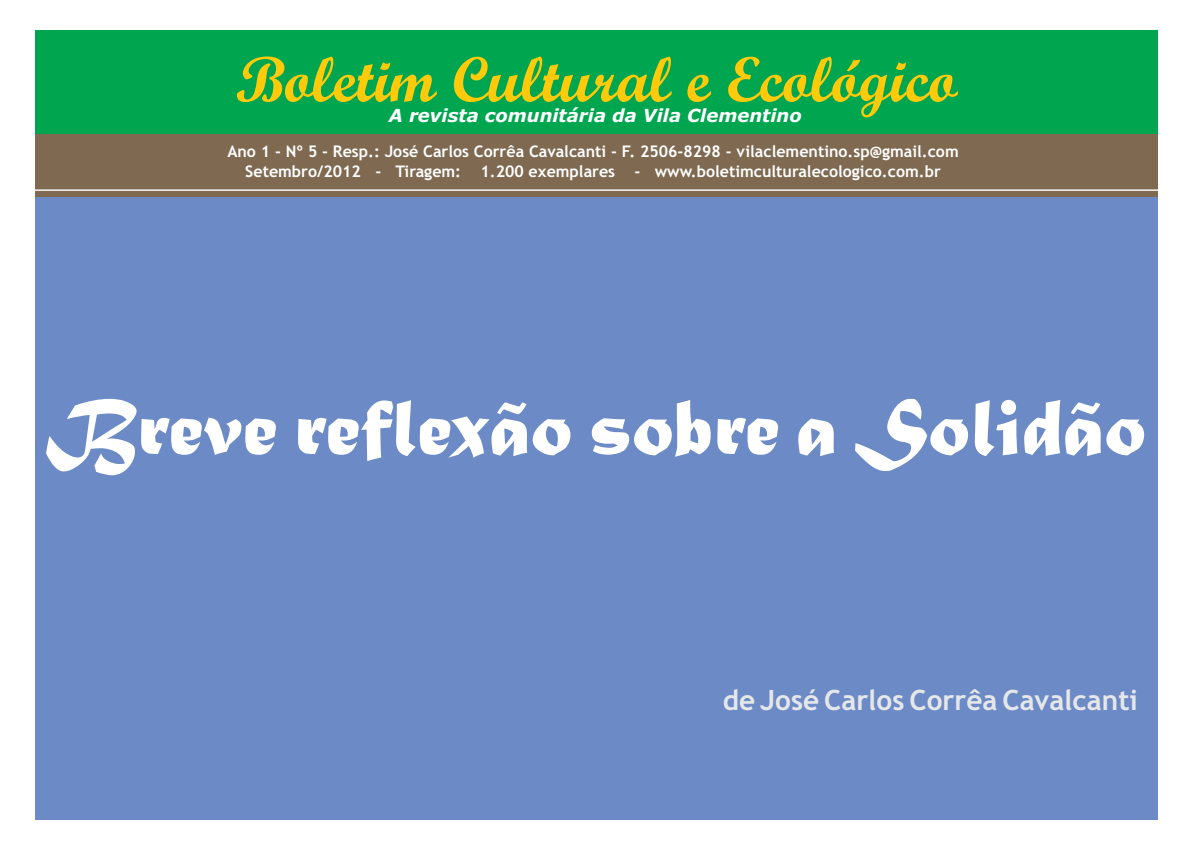
<style>
.page{position:relative;width:1191px;height:851px;background:#fff}
.page>*{position:absolute;margin:0;border:0;box-sizing:border-box;transform-origin:0 0}
.t1{font:84px "Matura MT Script Capitals";color:#fff}
.t2{font:700 64px "Script MT Bold";color:#feca0a}
.t3{font:700 28px "Trebuchet MS";color:#e6e7e9}
.t4{font:italic 700 18px "Verdana";color:#fff}
.t5{font:700 16px/20px "Trebuchet MS";color:#fff;text-align:center}
</style>
<div class="page">
<div style="left:35px;top:31px;width:1123px;height:788px;background:#6c8bc6"></div>
<div style="left:35px;top:132px;width:1123px;height:65px;background:#7f6950"></div>
<div style="left:35px;top:30px;width:1123px;height:104px;background:#00a54f"></div>
<hr style="left:14px;top:189px;width:1145px;height:2px;background:#fff">
<h2 class="t2" style="left:236px;top:57px;width:723px">Boletim Cultural e Ecológico</h2>
<p class="t4" style="left:389px;top:108px;width:414px">A revista comunitária da Vila Clementino</p>
<p class="t5" style="left:227px;top:142px;width:733px">Ano 1 - Nº 5 - Resp.: José Carlos Corrêa Cavalcanti - F. 2506-8298 - vilaclementino.sp@gmail.com<br>Setembro/2012 - Tiragem: 1.200 exemplares - www.boletimculturalecologico.com.br</p>
<h1 class="t1" style="left:45px;top:400px;width:1102px">Breve reflexão sobre a Solidão</h1>
<h3 class="t3" style="left:723px;top:689px;width:416px">de José Carlos Corrêa Cavalcanti</h3>
</div>
